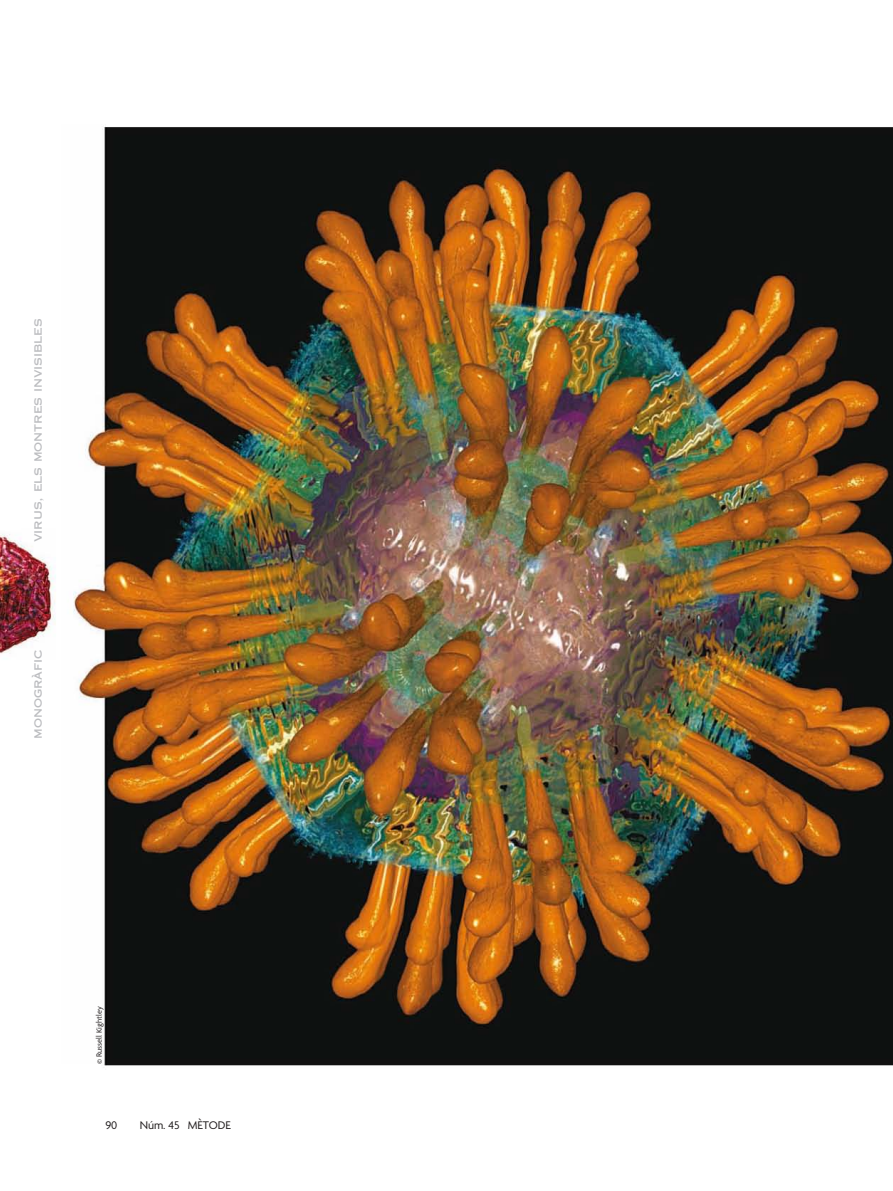
<style>
.page{position:relative;width:893px;height:1191px;background:#fff}
.page>*{position:absolute;margin:0;border:0;box-sizing:border-box;transform-origin:0 0}
.t1{font:12px "Copperplate Thirty One AB";color:#bcbdc0}
.t2{font:12px "Agenda";color:#231f20}
.t3{font:8.25px "Agenda";color:#231f20}
</style>
<div class="page">
<img style="left:0;top:126px;width:893px;height:942px">
<p class="t1" style="left:31px;top:542px;width:225px;rotate:-90deg">virus, els montres invisibles</p>
<p class="t1" style="left:31px;top:739px;width:91px;rotate:-90deg">monogràfic</p>
<p class="t3" style="left:96px;top:1064px;width:59px;rotate:-90deg">© Russell Kightley</p>
<p class="t2" style="left:105px;top:1120px;width:14px">90</p>
<p class="t2" style="left:140px;top:1120px;width:93px">Núm. 45 MÈTODE</p>
</div>
